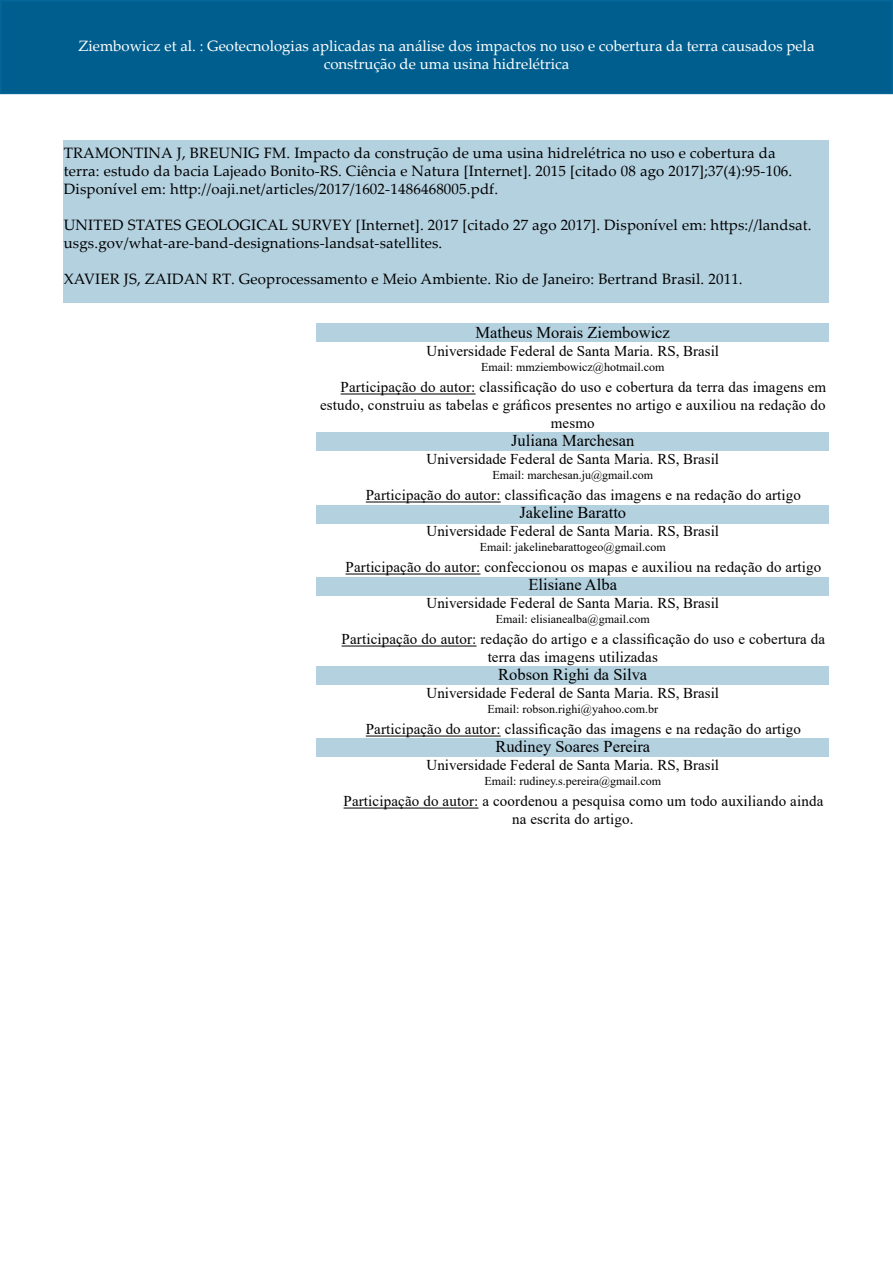
<style>
.page{position:relative;width:893px;height:1263px;background:#fff}
.page>*{position:absolute;margin:0;border:0;box-sizing:border-box;transform-origin:0 0}
.t1{font:16.5px "Times New Roman";color:#000}
.t2{font:15px/18px "Times New Roman";letter-spacing:.01em;color:#000}
.t3{font:15px/18px "Palatino Linotype";letter-spacing:.01em;color:#000}
.t4{font:15px/18px "Palatino Linotype";color:#fff;text-align:center}
.t5{font:12px "Times New Roman";color:#000}
</style>
<div class="page">
<div style="left:0;top:0;width:893px;height:94px;background:#005e8e;border:2px solid #056699"></div>
<div style="left:316px;top:324px;width:513px;height:18px;background:#b4d1e0"></div>
<div style="left:316px;top:432px;width:513px;height:19px;background:#b4d1e0"></div>
<div style="left:316px;top:505px;width:513px;height:18px;background:#b4d1e0"></div>
<div style="left:316px;top:577px;width:513px;height:19px;background:#b4d1e0"></div>
<div style="left:316px;top:666px;width:513px;height:19px;background:#b4d1e0"></div>
<div style="left:316px;top:738px;width:513px;height:19px;background:#b4d1e0"></div>
<div style="left:64px;top:140px;width:765px;height:162px;background:#b4d1e0"></div>
<hr style="left:341px;top:394px;width:135px;height:1px;background:#000">
<hr style="left:366px;top:502px;width:135px;height:1px;background:#000">
<hr style="left:346px;top:574px;width:134px;height:1px;background:#000">
<hr style="left:342px;top:646px;width:134px;height:1px;background:#000">
<hr style="left:366px;top:736px;width:135px;height:1px;background:#000">
<hr style="left:344px;top:808px;width:134px;height:1px;background:#000">
<p class="t4" style="left:78px;top:36px;width:737px">Ziembowicz et al. : Geotecnologias aplicadas na análise dos impactos no uso e cobertura da terra causados pela construção de uma usina hidrelétrica</p>
<p class="t3" style="left:64px;top:144px;width:730px">TRAMONTINA J, BREUNIG FM. Impacto da construção de uma usina hidrelétrica no uso e cobertura da terra: estudo da bacia Lajeado Bonito-RS. Ciência e Natura [Internet]. 2015 [citado 08 ago 2017];37(4):95-106.<br>Disponível em: http://oaji.net/articles/2017/1602-1486468005.pdf.</p>
<p class="t3" style="left:64px;top:216px;width:749px">UNITED STATES GEOLOGICAL SURVEY [Internet]. 2017 [citado 27 ago 2017]. Disponível em: https://landsat. usgs.gov/what-are-band-designations-landsat-satellites.</p>
<p class="t3" style="left:64px;top:270px;width:680px">XAVIER JS, ZAIDAN RT. Geoprocessamento e Meio Ambiente. Rio de Janeiro: Bertrand Brasil. 2011.</p>
<p class="t1" style="left:476px;top:321px;width:196px">Matheus Morais Ziembowicz</p>
<p class="t2" style="left:427px;top:342px;width:294px">Universidade Federal de Santa Maria. RS, Brasil</p>
<p class="t5" style="left:481px;top:358px;width:185px">Email: mmziembowicz@hotmail.com</p>
<p class="t2" style="left:341px;top:378px;width:487px">Participação do autor: classificação do uso e cobertura da terra das imagens em</p>
<p class="t2" style="left:320px;top:396px;width:507px">estudo, construiu as tabelas e gráficos presentes no artigo e auxiliou na redação do</p>
<p class="t2" style="left:551px;top:414px;width:45px">mesmo</p>
<p class="t1" style="left:511px;top:429px;width:125px">Juliana Marchesan</p>
<p class="t2" style="left:427px;top:450px;width:294px">Universidade Federal de Santa Maria. RS, Brasil</p>
<p class="t5" style="left:492px;top:466px;width:162px">Email: marchesan.ju@gmail.com</p>
<p class="t2" style="left:366px;top:486px;width:437px">Participação do autor: classificação das imagens e na redação do artigo</p>
<p class="t1" style="left:519px;top:501px;width:108px">Jakeline Baratto</p>
<p class="t2" style="left:427px;top:522px;width:294px">Universidade Federal de Santa Maria. RS, Brasil</p>
<p class="t5" style="left:480px;top:538px;width:187px">Email: jakelinebarattogeo@gmail.com</p>
<p class="t2" style="left:346px;top:558px;width:477px">Participação do autor: confeccionou os mapas e auxiliou na redação do artigo</p>
<p class="t1" style="left:529px;top:573px;width:90px">Elisiane Alba</p>
<p class="t2" style="left:427px;top:594px;width:294px">Universidade Federal de Santa Maria. RS, Brasil</p>
<p class="t5" style="left:496px;top:610px;width:155px">Email: elisianealba@gmail.com</p>
<p class="t2" style="left:488px;top:630px;width:339px;text-indent:-146px">Participação do autor: redação do artigo e a classificação do uso e cobertura da terra das imagens utilizadas</p>
<p class="t1" style="left:498px;top:663px;width:150px">Robson Righi da Silva</p>
<p class="t2" style="left:427px;top:684px;width:294px">Universidade Federal de Santa Maria. RS, Brasil</p>
<p class="t5" style="left:488px;top:700px;width:172px">Email: robson.righi@yahoo.com.br</p>
<p class="t2" style="left:366px;top:720px;width:437px">Participação do autor: classificação das imagens e na redação do artigo</p>
<p class="t1" style="left:495px;top:735px;width:156px">Rudiney Soares Pereira</p>
<p class="t2" style="left:427px;top:756px;width:294px">Universidade Federal de Santa Maria. RS, Brasil</p>
<p class="t5" style="left:484px;top:772px;width:178px">Email: rudiney.s.pereira@gmail.com</p>
<p class="t2" style="left:512px;top:792px;width:313px;text-indent:-169px">Participação do autor: a coordenou a pesquisa como um todo auxiliando ainda na escrita do artigo.</p>
</div>
